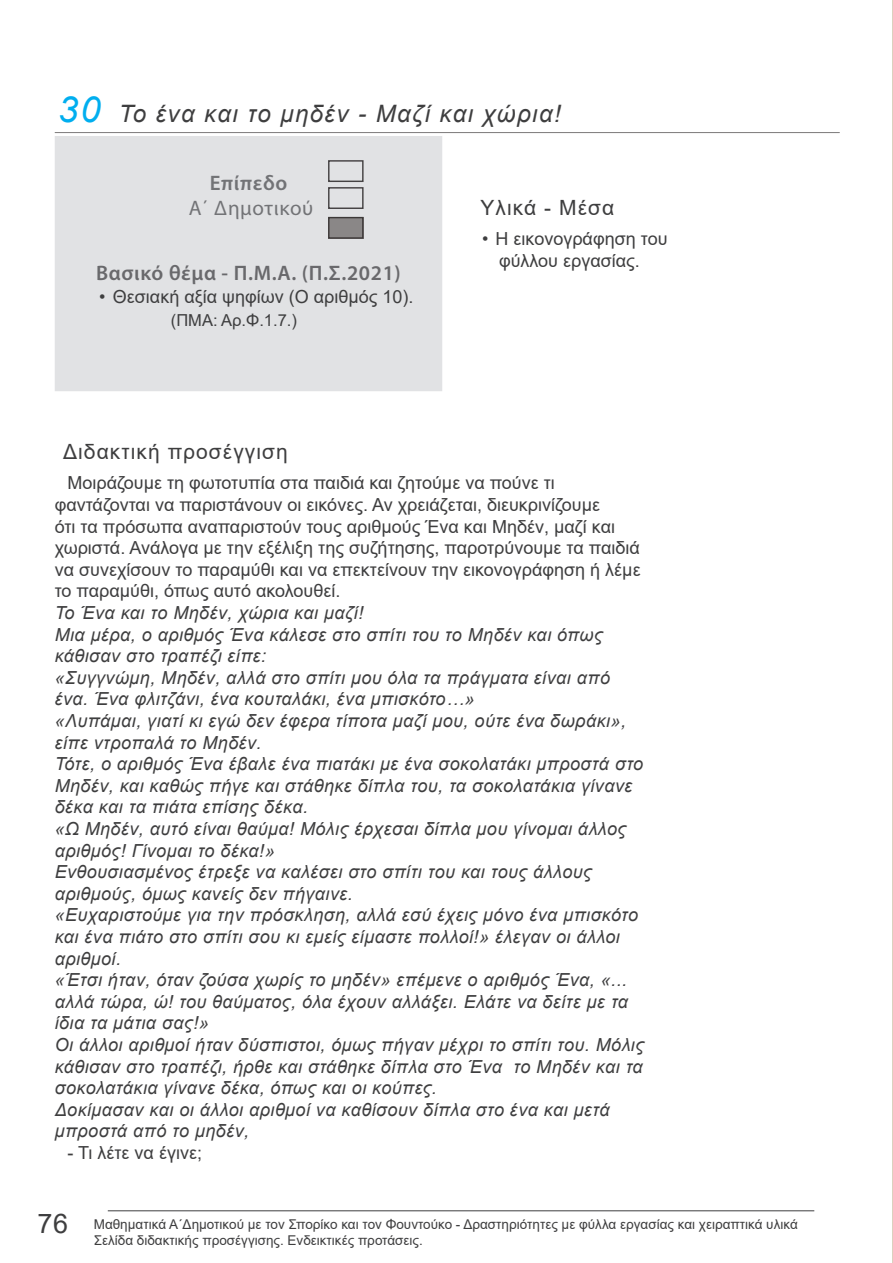
<style>
.page{position:relative;width:893px;height:1263px;background:#fff}
.page>*{position:absolute;margin:0;border:0;box-sizing:border-box;transform-origin:0 0}
.title_2{font:27px "Arial";color:#3e3e3f}
.title_1{font:italic 24px "Arial";letter-spacing:.06em;color:#3e3e3f}
.ylika{font:21px "Arial";letter-spacing:.05em;color:#3e3e3f}
.t1{font:600 21px "Myriad Pro";letter-spacing:.03em;color:#69696c}
.t2{font:21px "Myriad Pro";letter-spacing:.03em;color:#727376}
.t3{font:600 21px "Myriad Pro";letter-spacing:.03em;color:#727376}
.ypotitlos{font:italic 18px/21.6px "Arial";letter-spacing:.025em;color:#3e3e3f}
.teachers_text{font:18px/21.6px "Arial";color:#3e3e3f}
.normal_11{font:16.5px "Arial";color:#3e3e3f}
.t4{font:13.5px/16.2px "Arial";color:#3e3e3f}
.s1{font-size:36px;color:#00aeef}
</style>
<div class="page">
<hr style="left:108px;top:1210px;width:706px;height:1px;background:#3e3e3f">
<hr style="left:55px;top:132px;width:785px;height:1px;background:#231f20">
<div style="left:56px;top:137px;width:385px;height:253px;background:#e1e2e4"></div>
<div style="left:55px;top:136px;width:387px;height:255px;border:2px solid #e1e2e4"></div>
<div style="left:328px;top:160px;width:36px;height:22px;border:1px solid #231f20"></div>
<div style="left:328px;top:187px;width:36px;height:22px;border:1px solid #231f20"></div>
<hr style="left:892px;top:0;width:1px;height:1263px;background:#a48656">
<svg style="left:328px;top:217px;width:36px;height:22px"></svg>
<p class="title_1" style="left:58px;top:98px;width:504px"><span class="s1">30</span> Το ένα και το μηδέν - Μαζί και χώρια!</p>
<p class="t3" style="left:210px;top:169px;width:79px">Επίπεδο</p>
<p class="t2" style="left:189px;top:195px;width:126px">Α΄ Δημοτικού</p>
<p class="t1" style="left:96px;top:259px;width:306px">Βασικό θέμα - Π.Μ.Α. (Π.Σ.2021)</p>
<p class="teachers_text" style="left:99px;top:285px;width:316px">• Θεσιακή αξία ψηφίων (Ο αριθμός 10).</p>
<p class="normal_11" style="left:171px;top:309px;width:128px">(ΠΜΑ: Αρ.Φ.1.7.)</p>
<p class="ylika" style="left:480px;top:193px;width:135px">Υλικά - Μέσα</p>
<p class="teachers_text" style="left:482px;top:228px;width:187px;text-align:center">• Η εικονογράφηση του φύλλου εργασίας.</p>
<p class="ylika" style="left:63px;top:437px;width:226px">Διδακτική προσέγγιση</p>
<p class="teachers_text" style="left:55px;top:472px;width:587px;text-indent:13px">Μοιράζουμε τη φωτοτυπία στα παιδιά και ζητούμε να πούνε τι φαντάζονται να παριστάνουν οι εικόνες. Αν χρειάζεται, διευκρινίζουμε<br>ότι τα πρόσωπα αναπαριστούν τους αριθμούς Ένα και Μηδέν, μαζί και χωριστά. Ανάλογα με την εξέλιξη της συζήτησης, παροτρύνουμε τα παιδιά να συνεχίσουν το παραμύθι και να επεκτείνουν την εικονογράφηση ή λέμε το παραμύθι, όπως αυτό ακολουθεί.</p>
<p class="ypotitlos" style="left:55px;top:602px;width:310px">Το Ένα και το Μηδέν, χώρια και μαζί!</p>
<p class="ypotitlos" style="left:55px;top:624px;width:550px">Μια μέρα, ο αριθμός Ένα κάλεσε στο σπίτι του το Μηδέν και όπως κάθισαν στο τραπέζι είπε:</p>
<p class="ypotitlos" style="left:55px;top:667px;width:557px">«Συγγνώμη, Μηδέν, αλλά στο σπίτι μου όλα τα πράγματα είναι από ένα. Ένα φλιτζάνι, ένα κουταλάκι, ένα μπισκότο…»</p>
<p class="ypotitlos" style="left:55px;top:710px;width:573px">«Λυπάμαι, γιατί κι εγώ δεν έφερα τίποτα μαζί μου, ούτε ένα δωράκι», είπε ντροπαλά το Μηδέν.</p>
<p class="ypotitlos" style="left:55px;top:753px;width:590px">Τότε, ο αριθμός Ένα έβαλε ένα πιατάκι με ένα σοκολατάκι μπροστά στο<br>Μηδέν, και καθώς πήγε και στάθηκε δίπλα του, τα σοκολατάκια γίνανε δέκα και τα πιάτα επίσης δέκα.</p>
<p class="ypotitlos" style="left:55px;top:818px;width:573px">«Ω Μηδέν, αυτό είναι θαύμα! Μόλις έρχεσαι δίπλα μου γίνομαι άλλος αριθμός! Γίνομαι το δέκα!»</p>
<p class="ypotitlos" style="left:55px;top:861px;width:539px">Ενθουσιασμένος έτρεξε να καλέσει στο σπίτι του και τους άλλους αριθμούς, όμως κανείς δεν πήγαινε.</p>
<p class="ypotitlos" style="left:55px;top:904px;width:585px">«Ευχαριστούμε για την πρόσκληση, αλλά εσύ έχεις μόνο ένα μπισκότο και ένα πιάτο στο σπίτι σου κι εμείς είμαστε πολλοί!» έλεγαν οι άλλοι αριθμοί.</p>
<p class="ypotitlos" style="left:55px;top:969px;width:575px;text-align:justify">«Έτσι ήταν, όταν ζούσα χωρίς το μηδέν» επέμενε ο αριθμός Ένα, «... αλλά τώρα, ώ! του θαύματος, όλα έχουν αλλάξει. Ελάτε να δείτε με τα ίδια τα μάτια σας!»</p>
<p class="ypotitlos" style="left:55px;top:1034px;width:591px;text-align:justify">Οι άλλοι αριθμοί ήταν δύσπιστοι, όμως πήγαν μέχρι το σπίτι του. Μόλις κάθισαν στο τραπέζι, ήρθε και στάθηκε δίπλα στο Ένα το Μηδέν και τα σοκολατάκια γίνανε δέκα, όπως και οι κούπες.</p>
<p class="ypotitlos" style="left:55px;top:1099px;width:556px">Δοκίμασαν και οι άλλοι αριθμοί να καθίσουν δίπλα στο ένα και μετά μπροστά από το μηδέν,</p>
<p class="teachers_text" style="left:67px;top:1142px;width:136px">- Τι λέτε να έγινε;</p>
<p class="title_2" style="left:37px;top:1205px;width:32px">76</p>
<p class="t4" style="left:94px;top:1216px;width:706px">Μαθηματικά Α΄Δημοτικού με τον Σπορίκο και τον Φουντούκο - Δραστηριότητες με φύλλα εργασίας και χειραπτικά υλικά<br>Σελίδα διδακτικής προσέγγισης. Ενδεικτικές προτάσεις.</p>
</div>
